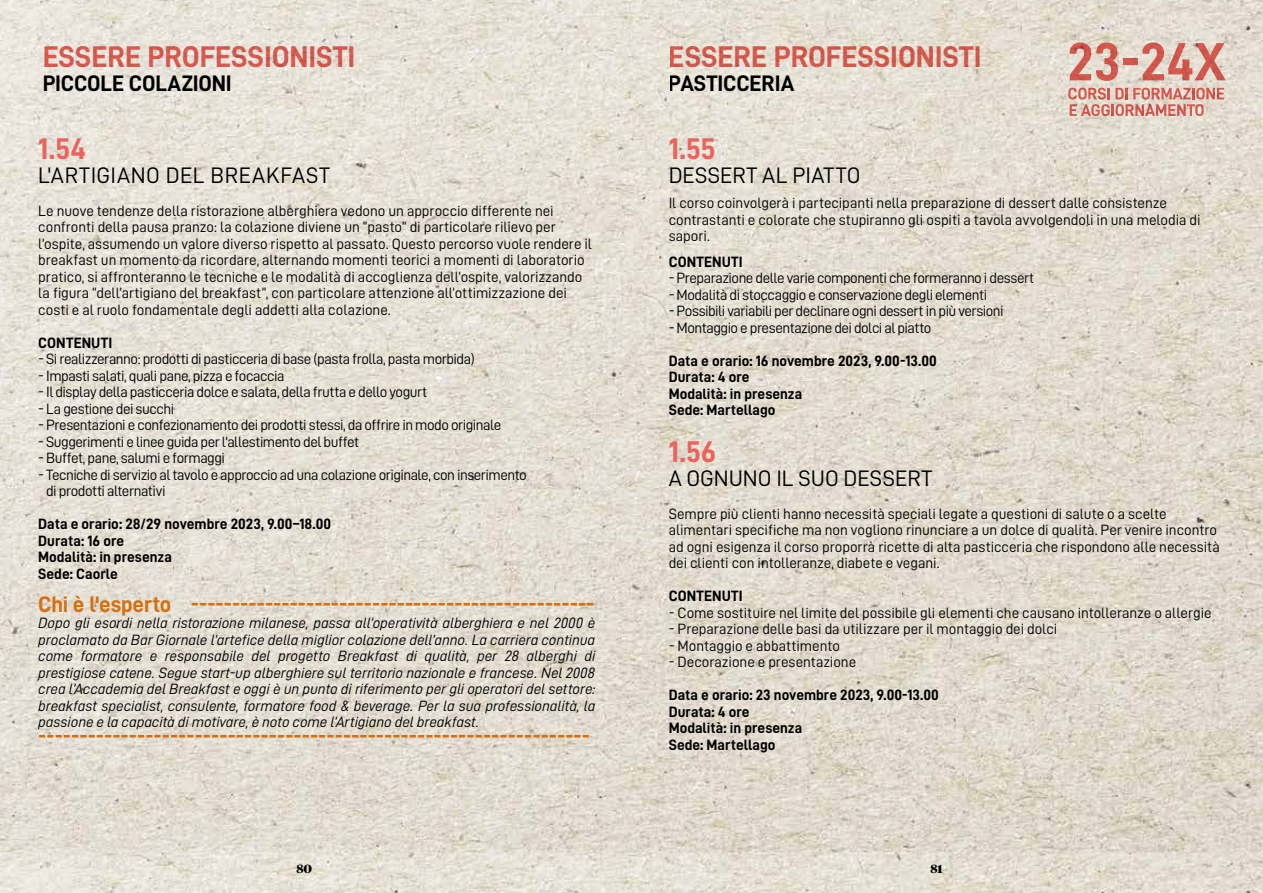
<style>
.page{position:relative;width:1263px;height:893px;background:#fff}
.page>*{position:absolute;margin:0;border:0;box-sizing:border-box;transform-origin:0 0}
.t1{font:30px "D DIN Bold";color:#ea645d}
.t2{font:22.5px "D DIN Bold";letter-spacing:-.01em;color:#d56f0f}
.t3{font:22.5px "D DIN";letter-spacing:.01em;color:#000}
.t4{font:22.5px "D DIN Bold";letter-spacing:-.01em;color:#000}
.t5{font:22.5px "D DIN";letter-spacing:.035em;color:#000}
.t6{font:15px/16.5px "D DIN";letter-spacing:-.005em;color:#000}
.t7{font:15px/16.5px "D DIN Italic";letter-spacing:-.005em;color:#000;text-align:justify}
.t8{font:15px/16.5px "D DIN";letter-spacing:-.035em;color:#000}
.t9{font:15px/16.5px "D DIN Bold";color:#000}
.t10{font:15px "D DIN";letter-spacing:-.03em;color:#000}
.t11{font:900 12px "Publico";color:#000}
</style>
<div class="page">
<img style="left:0;top:0;width:1263px;height:893px">
<svg style="left:1068px;top:88px;width:156px;height:28px;background:#dba89d"></svg>
<svg style="left:1070px;top:43px;width:48px;height:38px;background:#d9998d"></svg>
<div style="left:1123px;top:59px;width:15px;height:6px;background:#d1574d"></div>
<svg style="left:1142px;top:43px;width:84px;height:37px;background:#da9f94"></svg>
<h1 class="t1" style="left:43px;top:41px;width:314px">ESSERE PROFESSIONISTI</h1>
<h2 class="t4" style="left:43px;top:71px;width:191px">PICCOLE COLAZIONI</h2>
<h1 class="t1" style="left:38px;top:132px;width:50px">1.54</h1>
<h2 class="t5" style="left:38px;top:163px;width:293px">L'ARTIGIANO DEL BREAKFAST</h2>
<p class="t6" style="left:38px;top:202px;width:555px">Le nuove tendenze della ristorazione alberghiera vedono un approccio differente nei confronti della pausa pranzo: la colazione diviene un “pasto” di particolare rilievo per l’ospite, assumendo un valore diverso rispetto al passato. Questo percorso vuole rendere il breakfast un momento da ricordare, alternando momenti teorici a momenti di laboratorio pratico, si affronteranno le tecniche e le modalità di accoglienza dell’ospite, valorizzando la figura “dell’artigiano del breakfast”, con particolare attenzione all’ottimizzazione dei costi e al ruolo fondamentale degli addetti alla colazione.</p>
<p class="t9" style="left:38px;top:334px;width:75px">CONTENUTI</p>
<p class="t10" style="left:38px;top:351px;width:438px">- Si realizzeranno: prodotti di pasticceria di base (pasta frolla, pasta morbida)</p>
<p class="t8" style="left:38px;top:367px;width:248px">- Impasti salati, quali pane, pizza e focaccia</p>
<p class="t10" style="left:38px;top:384px;width:390px">- Il display della pasticceria dolce e salata, della frutta e dello yogurt</p>
<p class="t8" style="left:38px;top:400px;width:137px">- La gestione dei succhi</p>
<p class="t8" style="left:38px;top:417px;width:464px">- Presentazioni e confezionamento dei prodotti stessi, da offrire in modo originale</p>
<p class="t8" style="left:38px;top:433px;width:322px">- Suggerimenti e linee guida per l'allestimento del buffet</p>
<p class="t8" style="left:38px;top:450px;width:188px">- Buffet, pane, salumi e formaggi</p>
<p class="t8" style="left:46px;top:466px;width:482px;text-indent:-8px">- Tecniche di servizio al tavolo e approccio ad una colazione originale, con inserimento di prodotti alternativi</p>
<p class="t9" style="left:38px;top:516px;width:294px">Data e orario: 28/29 novembre 2023, 9.00–18.00<br>Durata: 16 ore<br>Modalità: in presenza<br>Sede: Caorle</p>
<h2 class="t2" style="left:38px;top:592px;width:558px">Chi è l'esperto -------------------------------------------------</h2>
<p class="t7" style="left:38px;top:615px;width:559px">Dopo gli esordi nella ristorazione milanese, passa all’operatività alberghiera e nel 2000 è proclamato da Bar Giornale l’artefice della miglior colazione dell’anno. La carriera continua come formatore e responsabile del progetto Breakfast di qualità, per 28 alberghi di prestigiose catene. Segue start-up alberghiere sul territorio nazionale e francese. Nel 2008 crea l’Accademia del Breakfast e oggi è un punto di riferimento per gli operatori del settore: breakfast specialist, consulente, formatore food &amp; beverage. Per la sua professionalità, la passione e la capacità di motivare, è noto come l’Artigiano del breakfast.</p>
<h2 class="t2" style="left:38px;top:724px;width:553px">-------------------------------------------------------------------</h2>
<p class="t11" style="left:296px;top:862px;width:17px">80</p>
<h1 class="t1" style="left:669px;top:41px;width:314px">ESSERE PROFESSIONISTI</h1>
<h2 class="t4" style="left:669px;top:71px;width:127px">PASTICCERIA</h2>
<h1 class="t1" style="left:669px;top:132px;width:49px">1.55</h1>
<h2 class="t3" style="left:669px;top:163px;width:193px">DESSERT AL PIATTO</h2>
<p class="t6" style="left:669px;top:195px;width:533px">Il corso coinvolgerà i partecipanti nella preparazione di dessert dalle consistenze contrastanti e colorate che stupiranno gli ospiti a tavola avvolgendoli in una melodia di sapori.</p>
<p class="t9" style="left:669px;top:253px;width:75px">CONTENUTI</p>
<p class="t8" style="left:669px;top:270px;width:367px">- Preparazione delle varie componenti che formeranno i dessert</p>
<p class="t8" style="left:669px;top:286px;width:320px">- Modalità di stoccaggio e conservazione degli elementi</p>
<p class="t8" style="left:669px;top:303px;width:336px">- Possibili variabili per declinare ogni dessert in più versioni</p>
<p class="t8" style="left:669px;top:319px;width:264px">- Montaggio e presentazione dei dolci al piatto</p>
<p class="t9" style="left:669px;top:352px;width:270px">Data e orario: 16 novembre 2023, 9.00-13.00<br>Durata: 4 ore<br>Modalità: in presenza<br>Sede: Martellago</p>
<h1 class="t1" style="left:669px;top:435px;width:49px">1.56</h1>
<h2 class="t3" style="left:669px;top:466px;width:265px">A OGNUNO IL SUO DESSERT</h2>
<p class="t6" style="left:669px;top:505px;width:553px">Sempre più clienti hanno necessità speciali legate a questioni di salute o a scelte alimentari specifiche ma non vogliono rinunciare a un dolce di qualità. Per venire incontro ad ogni esigenza il corso proporrà ricette di alta pasticceria che rispondono alle necessità dei clienti con intolleranze, diabete e vegani.</p>
<p class="t9" style="left:669px;top:588px;width:75px">CONTENUTI</p>
<p class="t6" style="left:669px;top:604px;width:544px">- Come sostituire nel limite del possibile gli elementi che causano intolleranze o allergie</p>
<p class="t6" style="left:669px;top:621px;width:390px">- Preparazione delle basi da utilizzare per il montaggio dei dolci</p>
<p class="t6" style="left:669px;top:637px;width:173px">- Montaggio e abbattimento</p>
<p class="t6" style="left:669px;top:654px;width:189px">- Decorazione e presentazione</p>
<p class="t9" style="left:669px;top:687px;width:272px">Data e orario: 23 novembre 2023, 9.00-13.00<br>Durata: 4 ore<br>Modalità: in presenza<br>Sede: Martellago</p>
<p class="t11" style="left:930px;top:862px;width:14px">81</p>
</div>
